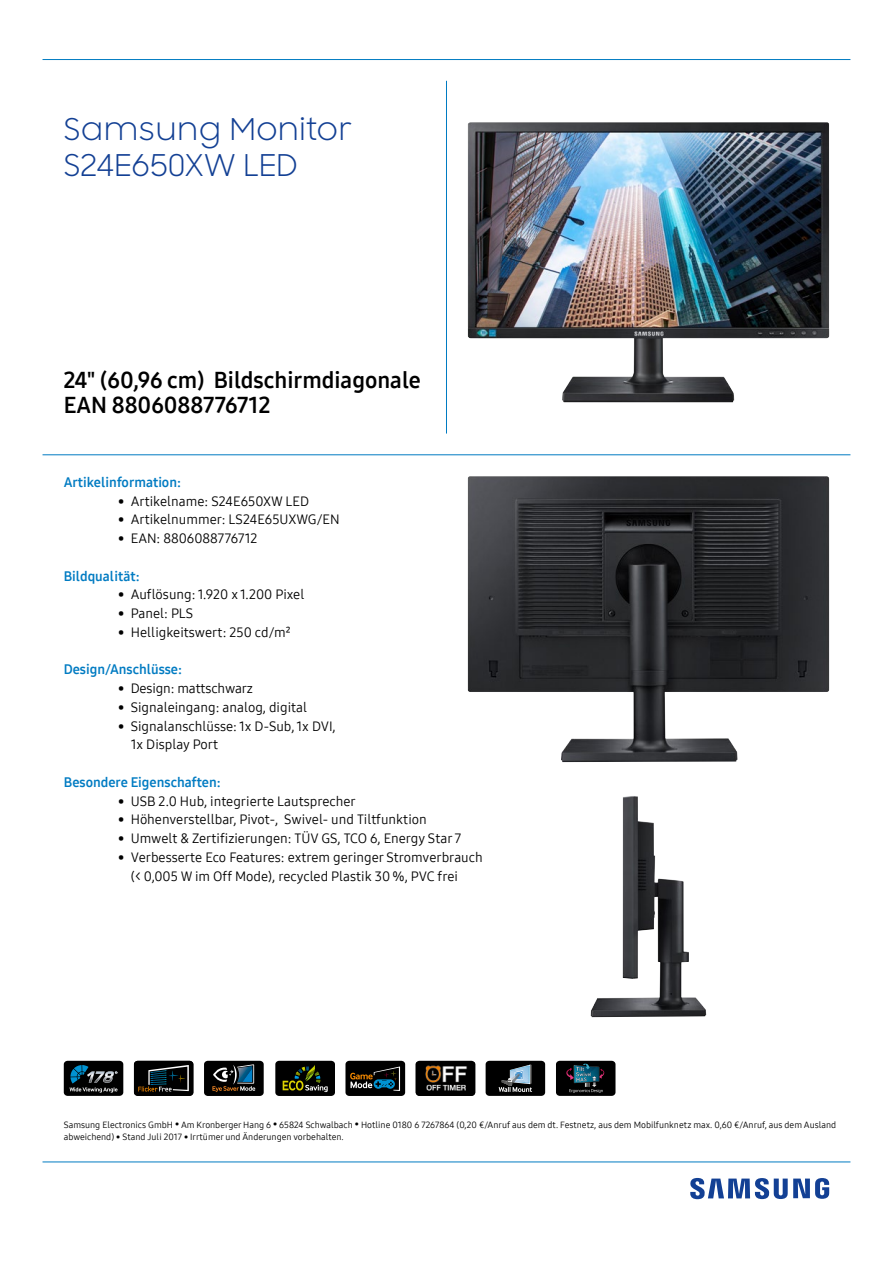
<style>
.page{position:relative;width:893px;height:1263px;background:#fff}
.page>*{position:absolute;margin:0;border:0;box-sizing:border-box;transform-origin:0 0}
.t1{font:30px/36px "Samsung Sharp Sans";letter-spacing:-.005em;color:#134094}
.t2{font:22.5px/25.2px "Samsung One 700";color:#000}
.t3{font:13.5px/18.8px "Samsung One 400";color:#000}
.t4{font:13.5px "Samsung One 700";color:#007bc2}
.t5{font:9px/12.8px "Samsung One 400";color:#000}
</style>
<div class="page">
<svg style="left:690px;top:1178px;width:139px;height:21px"></svg>
<hr style="left:43px;top:1161px;width:807px;height:1px;background:#007bc2">
<hr style="left:43px;top:454px;width:807px;height:1px;background:#007bc2">
<hr style="left:446px;top:81px;width:1px;height:352px;background:#007bc2">
<hr style="left:43px;top:59px;width:807px;height:1px;background:#007bc2">
<div style="left:416px;top:1061px;width:59px;height:35px;background:#000;border-radius:4px"></div>
<img style="left:416px;top:1062px;width:59px;height:34px">
<div style="left:134px;top:1061px;width:59px;height:35px;background:#000;border-radius:4px"></div>
<svg style="left:138px;top:1065px;width:51px;height:26px"></svg>
<div style="left:64px;top:1061px;width:59px;height:35px;background:#000;border-radius:4px"></div>
<svg style="left:70px;top:1065px;width:48px;height:27px"></svg>
<div style="left:204px;top:1061px;width:60px;height:35px;background:#000;border-radius:4px"></div>
<svg style="left:212px;top:1064px;width:43px;height:28px"></svg>
<div style="left:275px;top:1061px;width:60px;height:35px;background:#000;border-radius:4px"></div>
<svg style="left:283px;top:1065px;width:45px;height:27px"></svg>
<div style="left:345px;top:1061px;width:60px;height:35px;background:#000;border-radius:4px"></div>
<svg style="left:350px;top:1066px;width:50px;height:25px"></svg>
<div style="left:486px;top:1061px;width:59px;height:35px;background:#000;border-radius:4px"></div>
<svg style="left:499px;top:1064px;width:33px;height:28px"></svg>
<div style="left:556px;top:1061px;width:59px;height:35px;background:#000;border-radius:4px"></div>
<svg style="left:566px;top:1064px;width:38px;height:29px"></svg>
<img style="left:468px;top:122px;width:361px;height:280px">
<img style="left:591px;top:796px;width:115px;height:221px">
<img style="left:468px;top:476px;width:361px;height:286px">
<h1 class="t1" style="left:64px;top:110px;width:290px">Samsung Monitor<br>S24E650XW LED</h1>
<h2 class="t2" style="left:64px;top:367px;width:359px">24" (60,96 cm) Bildschirmdiagonale<br>EAN 8806088776712</h2>
<p class="t4" style="left:64px;top:473px;width:119px">Artikelinformation:</p>
<p class="t3" style="left:118px;top:491px;width:193px">• Artikelname: S24E650XW LED</p>
<p class="t3" style="left:118px;top:510px;width:223px">• Artikelnummer: LS24E65UXWG/EN</p>
<p class="t3" style="left:118px;top:529px;width:141px">• EAN: 8806088776712</p>
<p class="t4" style="left:64px;top:567px;width:77px">Bildqualität:</p>
<p class="t3" style="left:118px;top:585px;width:188px">• Auflösung: 1.920 x 1.200 Pixel</p>
<p class="t3" style="left:118px;top:604px;width:77px">• Panel: PLS</p>
<p class="t3" style="left:118px;top:622px;width:174px">• Helligkeitswert: 250 cd/m²</p>
<p class="t4" style="left:64px;top:660px;width:120px">Design/Anschlüsse:</p>
<p class="t3" style="left:118px;top:679px;width:137px">• Design: mattschwarz</p>
<p class="t3" style="left:118px;top:697px;width:191px">• Signaleingang: analog, digital</p>
<p class="t3" style="left:131px;top:716px;width:206px;text-indent:-13px">• Signalanschlüsse: 1x D-Sub, 1x DVI,<br>1x Display Port</p>
<p class="t4" style="left:64px;top:773px;width:158px">Besondere Eigenschaften:</p>
<p class="t3" style="left:118px;top:791px;width:239px">• USB 2.0 Hub, integrierte Lautsprecher</p>
<p class="t3" style="left:118px;top:810px;width:310px">• Höhenverstellbar, Pivot-, Swivel- und Tiltfunktion</p>
<p class="t3" style="left:118px;top:829px;width:345px">• Umwelt &amp; Zertifizierungen: TÜV GS, TCO 6, Energy Star 7</p>
<p class="t3" style="left:131px;top:847px;width:354px;text-indent:-13px">• Verbesserte Eco Features: extrem geringer Stromverbrauch (&lt; 0,005 W im Off Mode), recycled Plastik 30 %, PVC frei</p>
<p class="t5" style="left:64px;top:1118px;width:774px">Samsung Electronics GmbH • Am Kronberger Hang 6 • 65824 Schwalbach • Hotline 0180 6 7267864 (0,20 €/Anruf aus dem dt. Festnetz, aus dem Mobilfunknetz max. 0,60 €/Anruf, aus dem Ausland abweichend) • Stand Juli 2017 • Irrtümer und Änderungen vorbehalten.</p>
</div>
